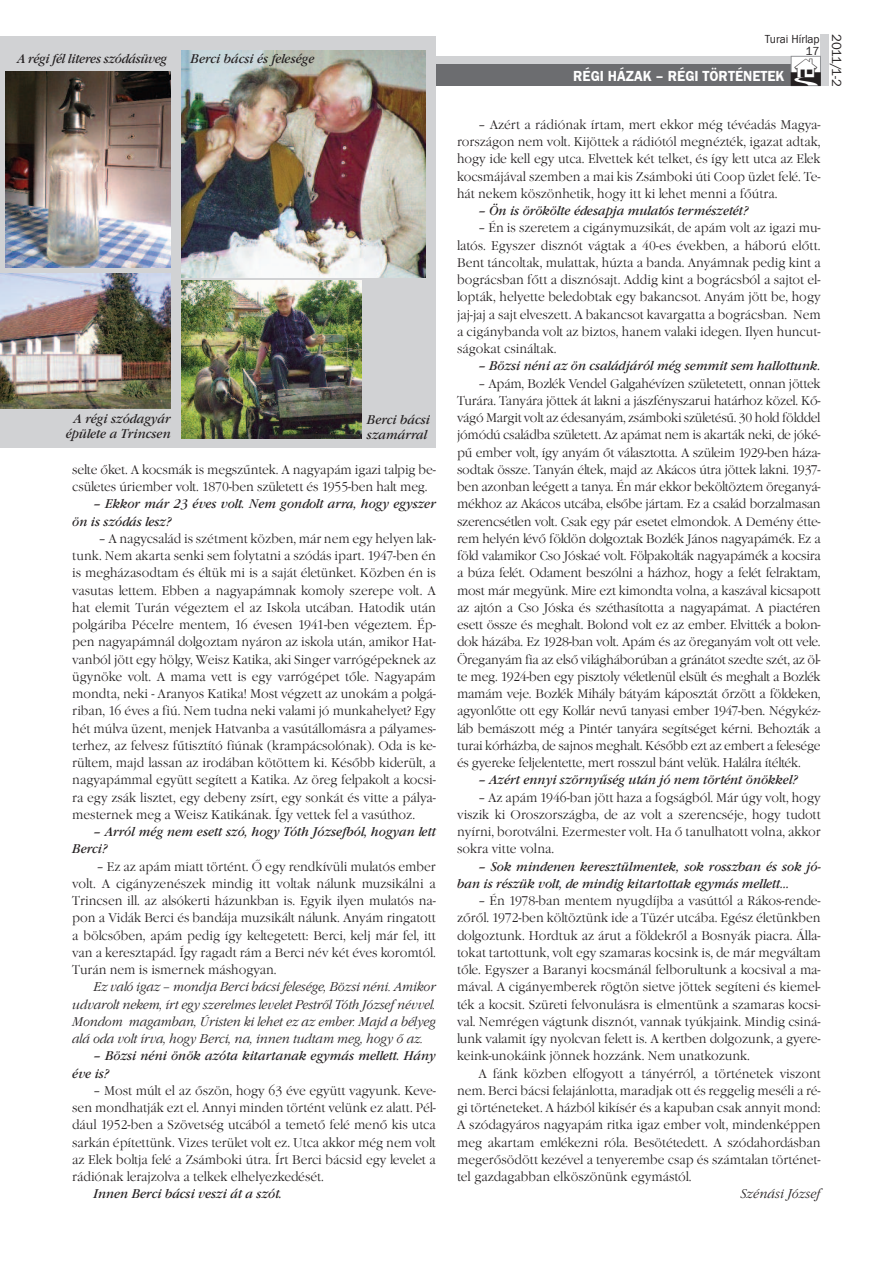
<style>
.page{position:relative;width:893px;height:1263px;background:#fff}
.page>*{position:absolute;margin:0;border:0;box-sizing:border-box;transform-origin:0 0}
.t1{font:600 15px "Franklin Gothic Itc TEE";color:#fff;scale:.95 1}
.t2{font:13.5px "Franklin Gothic Itc TEE";color:#231f20}
.t3{font:300 13.05px/17.2px "Garamond Itc TEE";color:#231f20;text-align:justify;scale:.95 1}
.t4{font:italic 13.05px/17.2px "Garamond Itc TEE";color:#231f20;scale:.95 1}
.t5{font:italic 300 13.05px/17.2px "Garamond Itc TEE";letter-spacing:-.01em;color:#231f20;text-align:justify;scale:.95 1}
.t6{font:italic 13.05px "Garamond Itc TEE";letter-spacing:-.025em;color:#231f20;scale:.95 1}
.t7{font:12px/12px "Franklin Gothic Itc TEE";color:#231f20;text-align:right;scale:.95 1}
</style>
<div class="page">
<div style="left:72px;top:56px;width:719px;height:9px;background:#d1d2d4"></div>
<div style="left:72px;top:65px;width:719px;height:21px;background:#6c6d70"></div>
<div style="left:821px;top:35px;width:8px;height:51px;background:#d1d2d4"></div>
<div style="left:791px;top:56px;width:30px;height:30px;border:1px solid #939598"></div>
<div style="left:0;top:37px;width:436px;height:411px;background:#d1d2d4"></div>
<img style="left:6px;top:71px;width:165px;height:196px">
<img style="left:181px;top:51px;width:244px;height:227px">
<img style="left:182px;top:281px;width:179px;height:158px">
<img style="left:0;top:273px;width:171px;height:136px">
<svg style="left:791px;top:59px;width:30px;height:27px"></svg>
<p class="t6" style="left:17px;top:51px;width:160px">A régi fél literes szódásüveg</p>
<p class="t4" style="left:191px;top:50px;width:132px">Berci bácsi és felesége</p>
<p class="t4" style="left:66px;top:412px;width:112px;line-height:15px;text-align:right">A régi szódagyár épülete a Trincsen</p>
<p class="t4" style="left:367px;top:412px;width:68px;line-height:15px">Berci bácsi szamárral</p>
<p class="t3" style="left:72px;top:461px;width:384px">selte őket. A kocsmák is megszűntek. A nagyapám igazi talpig be&shy;csületes úriember volt. 1870-ben született és 1955-ben halt meg.</p>
<p class="t4" style="left:72px;top:495px;width:384px;text-indent:21px">– Ekkor már 23 éves volt. Nem gondolt arra, hogy egyszer ön is szódás lesz?</p>
<p class="t3" style="left:72px;top:530px;width:384px;text-indent:27px">– A nagycsalád is szétment közben, már nem egy helyen lak&shy;tunk. Nem akarta senki sem folytatni a szódás ipart. 1947-ben én is megházasodtam és éltük mi is a saját életünket. Közben én is vasutas lettem. Ebben a nagyapámnak komoly szerepe volt. A hat elemit Turán végeztem el az Iskola utcában. Hatodik után polgáriba Pécelre mentem, 16 évesen 1941-ben végeztem. Ép&shy;pen nagyapámnál dolgoztam nyáron az iskola után, amikor Hat&shy;vanból jött egy hölgy, Weisz Katika, aki Singer varrógépeknek az ügynöke volt. A mama vett is egy varrógépet tőle. Nagyapám mondta, neki - Aranyos Katika! Most végzett az unokám a polgá&shy;riban, 16 éves a fiú. Nem tudna neki valami jó munkahelyet? Egy hét múlva üzent, menjek Hatvanba a vasútállomásra a pályames&shy;terhez, az felvesz fűtisztító fiúnak (krampácsolónak). Oda is ke&shy;rültem, majd lassan az irodában kötöttem ki. Később kiderült, a nagyapámmal együtt segített a Katika. Az öreg felpakolt a kocsi&shy;ra egy zsák lisztet, egy debeny zsírt, egy sonkát és vitte a pálya&shy;mesternek meg a Weisz Katikának. Így vettek fel a vasúthoz.</p>
<p class="t4" style="left:72px;top:823px;width:384px;text-indent:21px">– Arról még nem esett szó, hogy Tóth Józsefból, hogyan lett<br>Berci?</p>
<p class="t3" style="left:72px;top:858px;width:384px;text-indent:24px">– Ez az apám miatt történt. Ő egy rendkívüli mulatós ember volt. A cigányzenészek mindig itt voltak nálunk muzsikálni a Trincsen ill. az alsókerti házunkban is. Egyik ilyen mulatós na&shy;pon a Vidák Berci és bandája muzsikált nálunk. Anyám ringatott a bölcsőben, apám pedig így keltegetett: Berci, kelj már fel, itt van a keresztapád. Így ragadt rám a Berci név két éves koromtól.<br>Turán nem is ismernek máshogyan.</p>
<p class="t5" style="left:72px;top:978px;width:384px;text-indent:21px">Ez való igaz – mondja Berci bácsi felesége, Bözsi néni. Amikor udvarolt nekem, írt egy szerelmes levelet Pestről Tóth József névvel.<br>Mondom magamban, Úristen ki lehet ez az ember. Majd a bélyeg alá oda volt írva, hogy Berci, na, innen tudtam meg, hogy ő az.</p>
<p class="t4" style="left:72px;top:1047px;width:384px;text-indent:21px">– Bözsi néni önök azóta kitartanak egymás mellett. Hány éve is?</p>
<p class="t3" style="left:72px;top:1082px;width:384px;text-indent:21px">– Most múlt el az őszön, hogy 63 éve együtt vagyunk. Keve&shy;sen mondhatják ezt el. Annyi minden történt velünk ez alatt. Pél&shy;dául 1952-ben a Szövetség utcából a temető felé menő kis utca sarkán építettünk. Vizes terület volt ez. Utca akkor még nem volt az Elek boltja felé a Zsámboki útra. Írt Berci bácsid egy levelet a rádiónak lerajzolva a telkek elhelyezkedését.</p>
<p class="t4" style="left:94px;top:1185px;width:200px">Innen Berci bácsi veszi át a szót.</p>
<p class="t7" style="left:765px;top:33px;width:59px">Turai Hírlap<br>17</p>
<p class="t1" style="left:573px;top:67px;width:224px">RÉGI HÁZAK – RÉGI TÖRTÉNETEK</p>
<p class="t2" style="left:845px;top:34px;width:53px;rotate:90deg">2011/1-2</p>
<p class="t3" style="left:457px;top:116px;width:384px;text-indent:21px">– Azért a rádiónak írtam, mert ekkor még tévéadás Magya&shy;rországon nem volt. Kijöttek a rádiótól megnézték, igazat adtak, hogy ide kell egy utca. Elvettek két telket, és így lett utca az Elek kocsmájával szemben a mai kis Zsámboki úti Coop üzlet felé. Te&shy;hát nekem köszönhetik, hogy itt ki lehet menni a főútra.</p>
<p class="t4" style="left:478px;top:202px;width:286px">– Ön is örökölte édesapja mulatós természetét?</p>
<p class="t3" style="left:457px;top:219px;width:384px;text-indent:21px">– Én is szeretem a cigánymuzsikát, de apám volt az igazi mu&shy;latós. Egyszer disznót vágtak a 40-es években, a háború előtt.<br>Bent táncoltak, mulattak, húzta a banda. Anyámnak pedig kint a bográcsban főtt a disznósajt. Addig kint a bográcsból a sajtot el&shy;lopták, helyette beledobtak egy bakancsot. Anyám jött be, hogy jaj-jaj a sajt elveszett. A bakancsot kavargatta a bográcsban. Nem a cigánybanda volt az biztos, hanem valaki idegen. Ilyen huncut&shy;ságokat csináltak.</p>
<p class="t4" style="left:478px;top:357px;width:362px">– Bözsi néni az ön családjáról még semmit sem hallottunk.</p>
<p class="t3" style="left:457px;top:375px;width:384px;text-indent:21px">– Apám, Bozlék Vendel Galgahévízen születetett, onnan jöttek Turára. Tanyára jöttek át lakni a jászfényszarui határhoz közel. Kő&shy;vágó Margit volt az édesanyám, zsámboki születésű. 30 hold földdel jómódú családba született. Az apámat nem is akarták neki, de jóké&shy;pű ember volt, így anyám őt választotta. A szüleim 1929-ben háza&shy;sodtak össze. Tanyán éltek, majd az Akácos útra jöttek lakni. 1937- ben azonban leégett a tanya. Én már ekkor beköltöztem öreganyá&shy;mékhoz az Akácos utcába, elsőbe jártam. Ez a család borzalmasan szerencsétlen volt. Csak egy pár esetet elmondok. A Demény étte&shy;rem helyén lévő földön dolgoztak Bozlék János nagyapámék. Ez a föld valamikor Cso Jóskaé volt. Fölpakolták nagyapámék a kocsira a búza felét. Odament beszólni a házhoz, hogy a felét felraktam, most már megyünk. Mire ezt kimondta volna, a kaszával kicsapott az ajtón a Cso Jóska és széthasította a nagyapámat. A piactéren esett össze és meghalt. Bolond volt ez az ember. Elvitték a bolon&shy;dok házába. Ez 1928-ban volt. Apám és az öreganyám volt ott vele.<br>Öreganyám fia az első világháborúban a gránátot szedte szét, az öl&shy;te meg. 1924-ben egy pisztoly véletlenül elsült és meghalt a Bozlék mamám veje. Bozlék Mihály bátyám káposztát őrzött a földeken, agyonlőtte ott egy Kollár nevű tanyasi ember 1947-ben. Négykéz&shy;láb bemászott még a Pintér tanyára segítséget kérni. Behozták a turai kórházba, de sajnos meghalt. Később ezt az embert a felesége és gyereke feljelentette, mert rosszul bánt velük. Halálra ítélték.</p>
<p class="t4" style="left:478px;top:771px;width:338px">– Azért ennyi szörnyűség után jó nem történt önökkel?</p>
<p class="t3" style="left:457px;top:789px;width:384px;text-indent:21px">– Az apám 1946-ban jött haza a fogságból. Már úgy volt, hogy viszik ki Oroszországba, de az volt a szerencséje, hogy tudott nyírni, borotválni. Ezermester volt. Ha ő tanulhatott volna, akkor sokra vitte volna.</p>
<p class="t4" style="left:457px;top:858px;width:384px;text-indent:21px">– Sok mindenen keresztülmentek, sok rosszban és sok jó&shy;ban is részük volt, de mindig kitartottak egymás mellett…</p>
<p class="t3" style="left:457px;top:892px;width:384px;text-indent:21px">– Én 1978-ban mentem nyugdíjba a vasúttól a Rákos-rende&shy;zőről. 1972-ben költöztünk ide a Tüzér utcába. Egész életünkben dolgoztunk. Hordtuk az árut a földekről a Bosnyák piacra. Álla&shy;tokat tartottunk, volt egy szamaras kocsink is, de már megváltam tőle. Egyszer a Baranyi kocsmánál felborultunk a kocsival a ma&shy;mával. A cigányemberek rögtön sietve jöttek segíteni és kiemel&shy;ték a kocsit. Szüreti felvonulásra is elmentünk a szamaras kocsi&shy;val. Nemrégen vágtunk disznót, vannak tyúkjaink. Mindig csiná&shy;lunk valamit így nyolcvan felett is. A kertben dolgozunk, a gyere&shy;keink-unokáink jönnek hozzánk. Nem unatkozunk.</p>
<p class="t3" style="left:457px;top:1065px;width:384px;text-indent:21px">A fánk közben elfogyott a tányérról, a történetek viszont nem. Berci bácsi felajánlotta, maradjak ott és reggelig meséli a ré&shy;gi történeteket. A házból kikísér és a kapuban csak annyit mond:<br>A szódagyáros nagyapám ritka igaz ember volt, mindenképpen meg akartam emlékezni róla. Besötétedett. A szódahordásban megerősödött kezével a tenyerembe csap és számtalan történet&shy;tel gazdagabban elköszönünk egymástól.</p>
<p class="t5" style="left:740px;top:1185px;width:86px">Szénási József</p>
</div>
